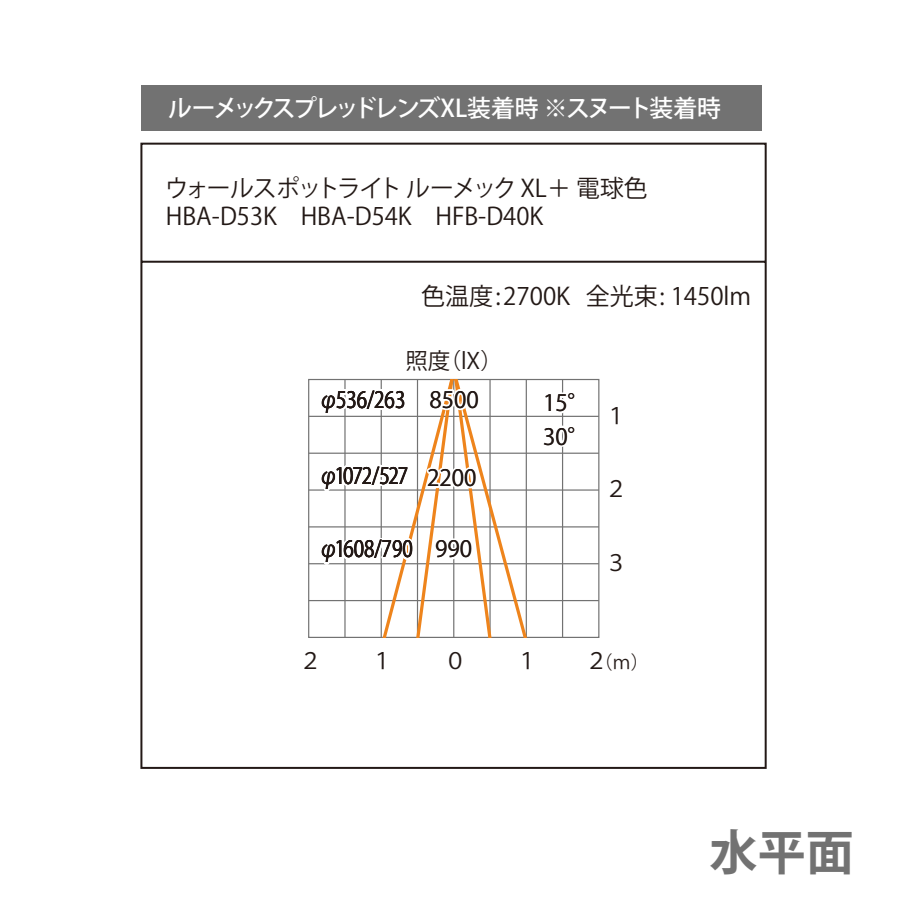
<style>
.page{position:relative;width:908px;height:908px;background:#fff}
.page>*{position:absolute;margin:0;border:0;box-sizing:border-box;transform-origin:0 0}
.t1{font:700 48px "Koz Go Pro";color:#727272}
.t2{font:24px/28px "Koz Go Pro";color:#231916}
.t3{font:500 24px "Koz Go Pro";letter-spacing:-.09em;color:#fff}
.t4{font:22.4px "Koz Go Pr 6 N";color:#231916;scale:.84 1}
.t5{font:22.4px/33.2px "Koz Go Pr 6 N";color:#231916}
.t6{font:22.4px "Koz Go Pro";color:#231916}
.t7{font:22.4px "Koz Go Pr 6 N";letter-spacing:-.06em;color:#231916;scale:.84 1}
.t8{font:18.4px "Koz Go Pro";color:#231916}
.s1{font-size:22.4px}
</style>
<div class="page">
<svg style="left:140px;top:142px;width:627px;height:627px"></svg>
<hr style="left:561px;top:379px;width:2px;height:258px;background:#727272">
<hr style="left:308px;top:415px;width:290px;height:2px;background:#727272">
<hr style="left:308px;top:452px;width:290px;height:1px;background:#727272">
<hr style="left:308px;top:489px;width:290px;height:1px;background:#727272">
<hr style="left:308px;top:526px;width:290px;height:1px;background:#727272">
<hr style="left:308px;top:562px;width:290px;height:2px;background:#727272">
<hr style="left:308px;top:599px;width:290px;height:2px;background:#727272">
<div style="left:141px;top:85px;width:620px;height:46px;background:#727272"></div>
<svg style="left:540px;top:389px;width:29px;height:26px"></svg>
<div style="left:566px;top:391px;width:10px;height:10px;border:4px solid #fff;border-radius:50%"></div>
<div style="left:567px;top:392px;width:8px;height:8px;border:4px solid #fff;border-radius:50%"></div>
<svg style="left:539px;top:423px;width:18px;height:25px"></svg>
<div style="left:554px;top:425px;width:14px;height:21px;border:4px solid #fff;border-radius:50%"></div>
<div style="left:556px;top:427px;width:10px;height:18px;border:4px solid #fff;border-radius:50%"></div>
<div style="left:566px;top:424px;width:10px;height:10px;border:4px solid #fff;border-radius:50%"></div>
<div style="left:567px;top:425px;width:8px;height:8px;border:4px solid #fff;border-radius:50%"></div>
<svg style="left:318px;top:379px;width:212px;height:258px"></svg>
<p class="t3" style="left:168px;top:93px;width:554px">ルーメックスプレッドレンズXL装着時 ※スヌート装着時</p>
<p class="t2" style="left:165px;top:174px;width:484px">ウォールスポットライト ルーメック XL＋ 電球色<br>HBA-D53K　HBA-D54K　HFB-D40K</p>
<p class="t2" style="left:421px;top:283px;width:331px">色温度:2700K 全光束: 1450lm</p>
<p class="t6" style="left:405px;top:346px;width:99px">照度（lX）</p>
<p class="t4" style="left:319px;top:387px;width:104px">φ536/263</p>
<p class="t5" style="left:429px;top:383px;width:51px">8500</p>
<p class="t7" style="left:319px;top:463px;width:107px">φ1072/527</p>
<p class="t5" style="left:427px;top:461px;width:51px">2200</p>
<p class="t4" style="left:319px;top:536px;width:113px">φ1608/790</p>
<p class="t5" style="left:435px;top:533px;width:39px">990</p>
<p class="t5" style="left:542px;top:386px;width:48px">15°<br>30°</p>
<p class="t6" style="left:604px;top:400px;width:24px">１</p>
<p class="t6" style="left:604px;top:474px;width:24px">２</p>
<p class="t6" style="left:604px;top:547px;width:24px">３</p>
<p class="t6" style="left:299px;top:645px;width:24px">２</p>
<p class="t8" style="left:585px;top:649px;width:66px"><span class="s1">２</span>（ｍ）</p>
<p class="t6" style="left:370px;top:645px;width:24px">１</p>
<p class="t6" style="left:444px;top:645px;width:24px">０</p>
<p class="t6" style="left:515px;top:645px;width:24px">１</p>
<h1 class="t1" style="left:709px;top:820px;width:145px">水平面</h1>
</div>
